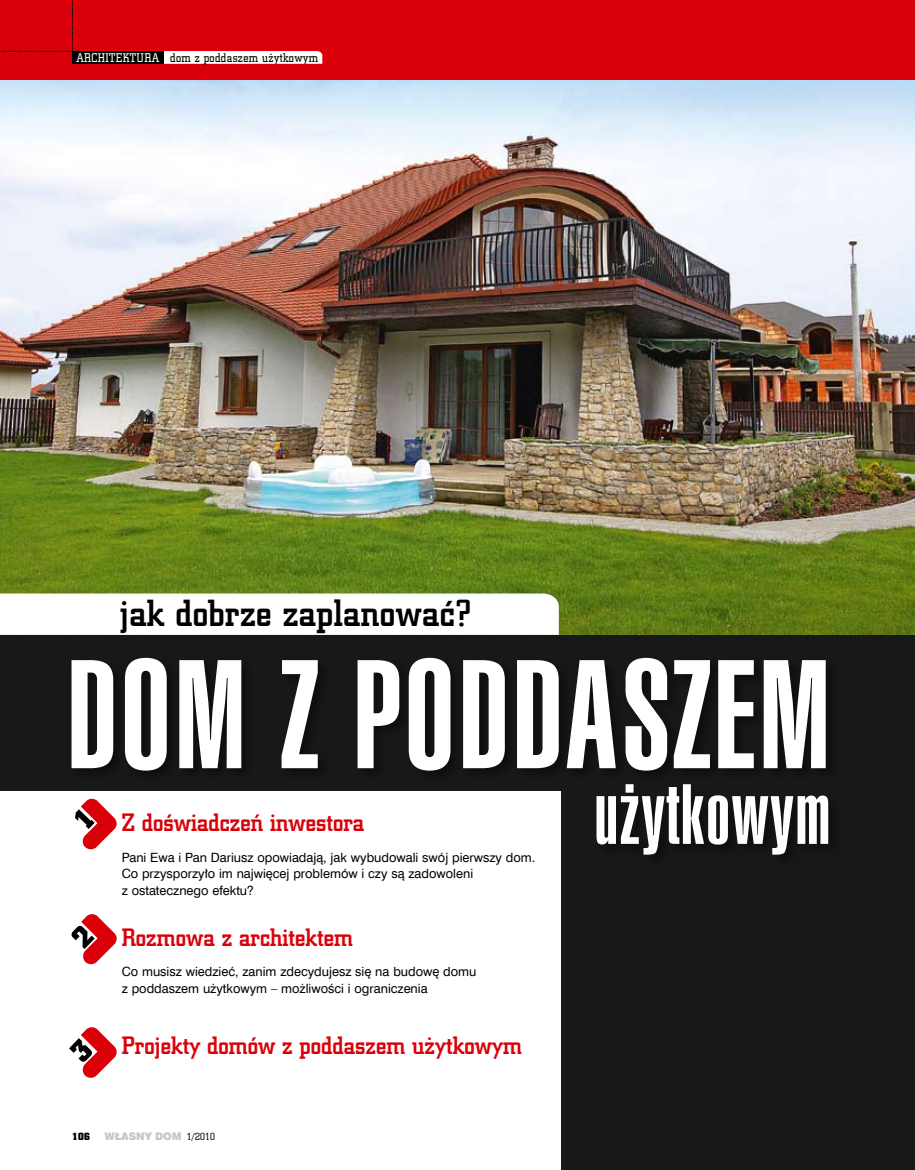
<style>
.page{position:relative;width:915px;height:1170px;background:#fff}
.page>*{position:absolute;margin:0;border:0;box-sizing:border-box;transform-origin:0 0}
.t1{font:150px "Swis 911 U Cm EU";letter-spacing:.03em;color:#fff}
.t2{font:82.8px "Swis 911 U Cm EU";letter-spacing:.03em;color:#fff}
.t3{font:38.25px "Square Slab 711 Md EU";letter-spacing:.01em;color:#000}
.t4{font:25.5px "Square Slab 711 Md EU";color:#da0009}
.t5{font:12.75px/16.5px "Swis 721 EU";color:#000}
.t6{font:12.75px "Square Slab 711 Lt EU";letter-spacing:.025em;color:#000}
.t7{font:10.5px "Swis 721 Blk EU";letter-spacing:-.02em;color:#c5c6c6}
.t8{font:10.5px "Square Slab 711 Bd EU";color:#000}
.s1{color:#fff}
.s2{font-family:"Square Slab 711 Lt EU";color:#000}
</style>
<div class="page">
<div style="left:0;top:0;width:914px;height:81px;background:#da0009"></div>
<svg style="left:0;top:0;width:322px;height:64px"></svg>
<div style="left:72px;top:51px;width:92px;height:13px;background:#000"></div>
<div style="left:0;top:629px;width:914px;height:540px;background:#171819"></div>
<div style="left:0;top:791px;width:560px;height:378px;background:#fff"></div>
<img style="left:0;top:81px;width:914px;height:554px">
<svg style="left:0;top:593px;width:559px;height:42px"></svg>
<div style="left:69px;top:655px;width:845px;height:257px;background:#000;opacity:.42"></div>
<svg style="left:75px;top:797px;width:42px;height:53px"></svg>
<svg style="left:71px;top:914px;width:46px;height:50px"></svg>
<svg style="left:69px;top:1027px;width:48px;height:51px"></svg>
<p class="t6" style="left:76px;top:50px;width:243px"><span class="s1">architektura</span> dom z poddaszem użytkowym</p>
<h3 class="t3" style="left:120px;top:589px;width:353px">jak dobrze zaplanować?</h3>
<h1 class="t1" style="left:67px;top:633px;width:755px">dom z PODDASZEM</h1>
<h2 class="t2" style="left:594px;top:769px;width:236px">użytkowym</h2>
<h3 class="t4" style="left:122px;top:806px;width:244px">Z doświadczeń inwestora</h3>
<p class="t5" style="left:122px;top:849px;width:415px">Pani Ewa i Pan Dariusz opowiadają, jak wybudowali swój pierwszy dom.<br>Co przysporzyło im najwięcej problemów i czy są zadowoleni<br>z ostatecznego efektu?</p>
<h3 class="t4" style="left:122px;top:920px;width:233px">Rozmowa z architektem</h3>
<p class="t5" style="left:122px;top:963px;width:356px">Co musisz wiedzieć, zanim zdecydujesz się na budowę domu z poddaszem użytkowym – możliwości i ograniczenia</p>
<h3 class="t4" style="left:122px;top:1029px;width:402px">Projekty domów z poddaszem użytkowym</h3>
<p class="t8" style="left:72px;top:1129px;width:19px">106</p>
<p class="t7" style="left:105px;top:1129px;width:112px">WŁASNY DOM <span class="s2">1/2010</span></p>
</div>
